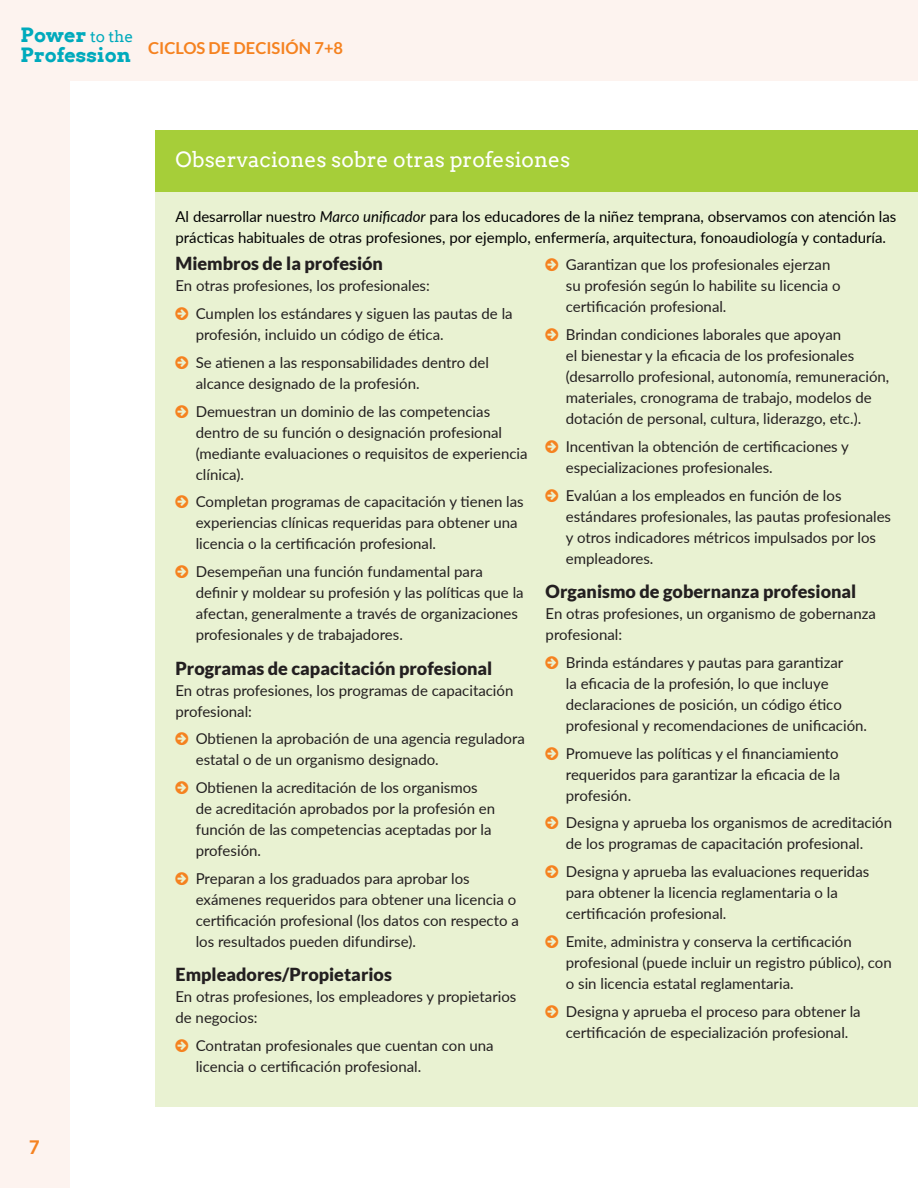
<style>
.page{position:relative;width:918px;height:1188px;background:#fff}
.page>*{position:absolute;margin:0;border:0;box-sizing:border-box;transform-origin:0 0}
.Sidebar_head{font:21px "Arvo";color:#fff}
.t1{font:600 21px "Myriad Pro";color:#f58220}
.t2{font:700 19.65px/19.8px "Arvo";color:#00aabc}
.Subhead_B{font:900 18px "Lato";color:#231f20}
.t3{font:700 16.5px "Lato";color:#f58220}
.Body{font:15px/21px "Lato";color:#231f20}
.Body-2{font:15px/21px "Lato";color:#000}
.s1{font-weight:400;font-size:15.45px}
.s2{font-style:italic}
</style>
<div class="page">
<div style="left:0;top:0;width:69px;height:1188px;background:#fdf3ef"></div>
<div style="left:69px;top:0;width:849px;height:81px;background:#fdf3ef"></div>
<div style="left:155px;top:131px;width:763px;height:976px;background:#e9f2d2"></div>
<div style="left:155px;top:131px;width:763px;height:61px;background:#a6ce39"></div>
<h2 class="t2" style="left:21px;top:25px;width:114px">Power <span class="s1">to the<br></span>Profession</h2>
<p class="t3" style="left:148px;top:38px;width:196px">CICLOS DE DECISIÓN 7+8</p>
<h1 class="t1" style="left:29px;top:1134px;width:13px">7</h1>
<p class="Sidebar_head" style="left:176px;top:147px;width:396px">Observaciones sobre otras profesiones</p>
<p class="Body-2" style="left:176px;top:205px;width:722px">Al desarrollar nuestro <span class="s2">Marco unificador</span> para los educadores de la niñez temprana, observamos con atención las prácticas habituales de otras profesiones, por ejemplo, enfermería, arquitectura, fonoaudiología y contaduría.</p>
<p class="Subhead_B" style="left:176px;top:253px;width:209px">Miembros de la profesión</p>
<p class="Body" style="left:176px;top:275px;width:256px">En otras profesiones, los profesionales:</p>
<p class="Body" style="left:196px;top:303px;width:319px">Cumplen los estándares y siguen las pautas de la profesión, incluido un código de ética.</p>
<p class="Body" style="left:196px;top:351px;width:295px">Se atienen a las responsabilidades dentro del alcance designado de la profesión.</p>
<p class="Body" style="left:196px;top:400px;width:333px">Demuestran un dominio de las competencias dentro de su función o designación profesional (mediante evaluaciones o requisitos de experiencia clínica).</p>
<p class="Body" style="left:196px;top:491px;width:330px">Completan programas de capacitación y tienen las experiencias clínicas requeridas para obtener una licencia o la certificación profesional.</p>
<p class="Body" style="left:196px;top:561px;width:329px">Desempeñan una función fundamental para definir y moldear su profesión y las políticas que la afectan, generalmente a través de organizaciones profesionales y de trabajadores.</p>
<p class="Subhead_B" style="left:176px;top:657px;width:318px">Programas de capacitación profesional</p>
<p class="Body" style="left:176px;top:679px;width:339px">En otras profesiones, los programas de capacitación profesional:</p>
<p class="Body" style="left:196px;top:728px;width:331px">Obtienen la aprobación de una agencia reguladora estatal o de un organismo designado.</p>
<p class="Body" style="left:196px;top:777px;width:301px">Obtienen la acreditación de los organismos de acreditación aprobados por la profesión en función de las competencias aceptadas por la profesión.</p>
<p class="Body" style="left:196px;top:867px;width:325px">Preparan a los graduados para aprobar los exámenes requeridos para obtener una licencia o certificación profesional (los datos con respecto a los resultados pueden difundirse).</p>
<p class="Subhead_B" style="left:176px;top:964px;width:218px">Empleadores/Propietarios</p>
<p class="Body" style="left:176px;top:986px;width:342px">En otras profesiones, los empleadores y propietarios de negocios:</p>
<p class="Body" style="left:196px;top:1035px;width:300px">Contratan profesionales que cuentan con una licencia o certificación profesional.</p>
<p class="Body" style="left:566px;top:254px;width:276px">Garantizan que los profesionales ejerzan su profesión según lo habilite su licencia o certificación profesional.</p>
<p class="Body" style="left:566px;top:324px;width:325px">Brindan condiciones laborales que apoyan<br>el bienestar y la eficacia de los profesionales (desarrollo profesional, autonomía, remuneración, materiales, cronograma de trabajo, modelos de dotación de personal, cultura, liderazgo, etc.).</p>
<p class="Body" style="left:566px;top:435px;width:285px">Incentivan la obtención de certificaciones y especializaciones profesionales.</p>
<p class="Body" style="left:566px;top:484px;width:327px">Evalúan a los empleados en función de los estándares profesionales, las pautas profesionales y otros indicadores métricos impulsados por los empleadores.</p>
<p class="Subhead_B" style="left:546px;top:581px;width:312px">Organismo de gobernanza profesional</p>
<p class="Body" style="left:546px;top:603px;width:332px">En otras profesiones, un organismo de gobernanza profesional:</p>
<p class="Body" style="left:566px;top:651px;width:303px">Brinda estándares y pautas para garantizar<br>la eficacia de la profesión, lo que incluye declaraciones de posición, un código ético profesional y recomendaciones de unificación.</p>
<p class="Body" style="left:566px;top:742px;width:276px;text-align:justify">Promueve las políticas y el financiamiento requeridos para garantizar la eficacia de la profesión.</p>
<p class="Body" style="left:566px;top:812px;width:328px">Designa y aprueba los organismos de acreditación de los programas de capacitación profesional.</p>
<p class="Body" style="left:566px;top:861px;width:305px">Designa y aprueba las evaluaciones requeridas para obtener la licencia reglamentaria o la certificación profesional.</p>
<p class="Body" style="left:566px;top:930px;width:327px">Emite, administra y conserva la certificación profesional (puede incluir un registro público), con o sin licencia estatal reglamentaria.</p>
<p class="Body" style="left:566px;top:1000px;width:296px">Designa y aprueba el proceso para obtener la certificación de especialización profesional.</p>
</div>
